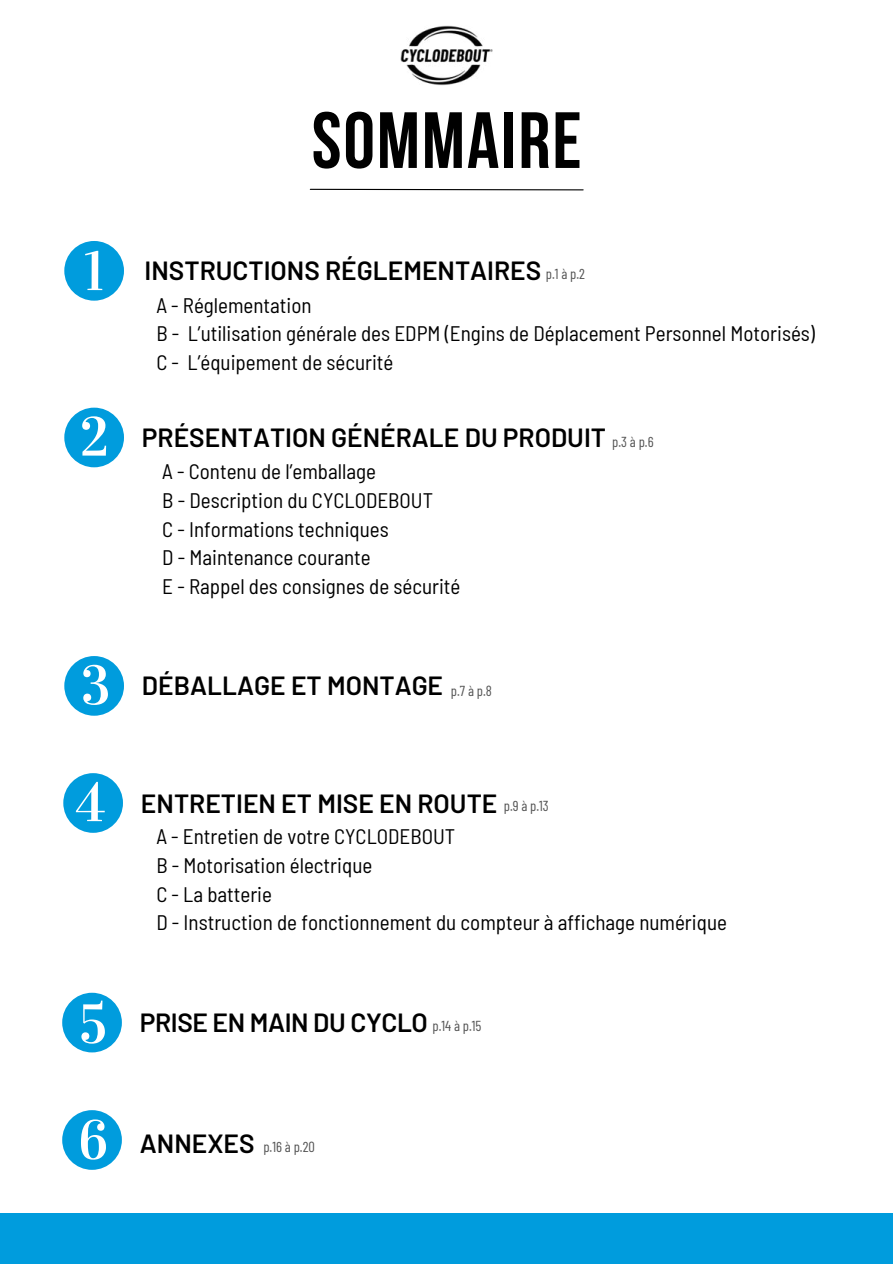
<style>
.page{position:relative;width:893px;height:1264px;background:#fff}
.page>*{position:absolute;margin:0;border:0;box-sizing:border-box;transform-origin:0 0}
.t1{font:700 79.5px "Bebas Neue";letter-spacing:.025em;color:#000}
.t2{font:600 26.25px "Barlow";color:#000}
.t3{font:semi-condensed 21px/28.7px "Barlow";color:#000}
.t4{font:14.4px "Barlow Condensed";color:#545454}
</style>
<div class="page">
<svg style="left:309px;top:188px;width:275px;height:3px"></svg>
<div style="left:0;top:1212px;width:892px;height:51px;background:#009cdd"></div>
<svg style="left:64px;top:241px;width:60px;height:59px"></svg>
<svg style="left:64px;top:407px;width:60px;height:60px"></svg>
<svg style="left:64px;top:656px;width:60px;height:59px"></svg>
<svg style="left:62px;top:992px;width:60px;height:60px"></svg>
<svg style="left:62px;top:1110px;width:60px;height:59px"></svg>
<svg style="left:63px;top:773px;width:60px;height:59px"></svg>
<img style="left:400px;top:25px;width:93px;height:61px">
<h1 class="t1" style="left:312px;top:97px;width:271px">SOMMAIRE</h1>
<p class="t2" style="left:145px;top:254px;width:398px">INSTRUCTIONS RÉGLEMENTAIRES</p>
<p class="t3" style="left:156px;top:289px;width:660px">A - Réglementation<br>B - L’utilisation générale des EDPM (Engins de Déplacement Personnel Motorisés)<br>C - L’équipement de sécurité</p>
<p class="t4" style="left:546px;top:264px;width:41px">p.1 à p.2</p>
<p class="t2" style="left:142px;top:421px;width:465px">PRÉSENTATION GÉNÉRALE DU PRODUIT</p>
<p class="t3" style="left:162px;top:456px;width:299px">A - Contenu de l’emballage<br>B - Description du CYCLODEBOUT<br>C - Informations techniques<br>D - Maintenance courante<br>E - Rappel des consignes de sécurité</p>
<p class="t4" style="left:612px;top:431px;width:43px">p.3 à p.6</p>
<p class="t2" style="left:142px;top:669px;width:303px">DÉBALLAGE ET MONTAGE</p>
<p class="t4" style="left:451px;top:681px;width:42px">p.7 à p.8</p>
<p class="t2" style="left:141px;top:787px;width:358px">ENTRETIEN ET MISE EN ROUTE</p>
<p class="t4" style="left:504px;top:796px;width:46px">p.9 à p.13</p>
<p class="t3" style="left:156px;top:821px;width:572px">A - Entretien de votre CYCLODEBOUT<br>B - Motorisation électrique<br>C - La batterie<br>D - Instruction de fonctionnement du compteur à affichage numérique</p>
<p class="t2" style="left:140px;top:1006px;width:289px">PRISE EN MAIN DU CYCLO</p>
<p class="t4" style="left:432px;top:1015px;width:50px">p.14 à p.15</p>
<p class="t2" style="left:140px;top:1126px;width:116px">ANNEXES</p>
<p class="t4" style="left:263px;top:1136px;width:53px">p.16 à p.20</p>
</div>
